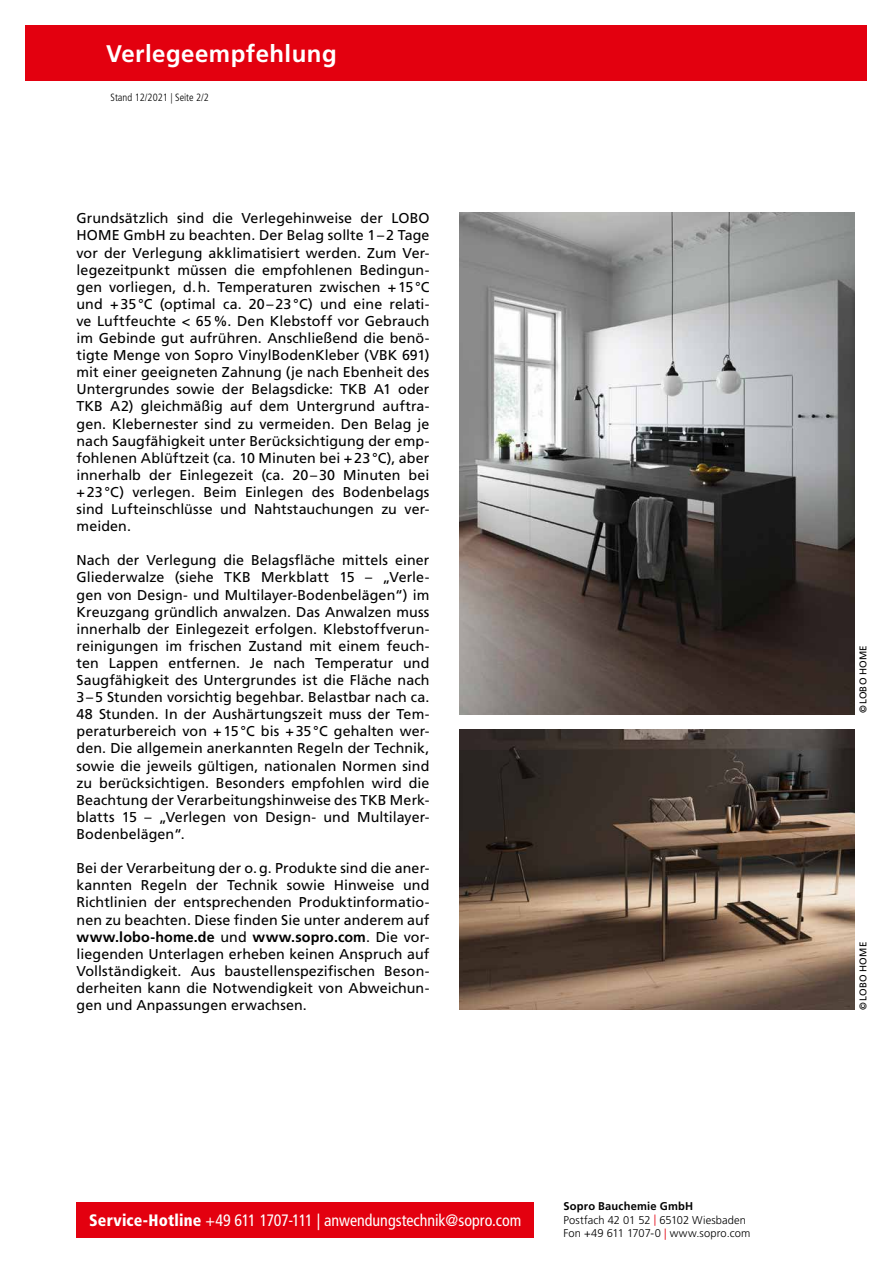
<style>
.page{position:relative;width:893px;height:1263px;background:#fff}
.page>*{position:absolute;margin:0;border:0;box-sizing:border-box;transform-origin:0 0}
.t1{font:700 24px "Frutiger LT";letter-spacing:.02em;color:#fff}
.t2{font:condensed 16.5px "Frutiger LT";color:#fff}
.t3{font:14.25px/17.1px "Frutiger LT Pro";letter-spacing:.005em;color:#000;text-align:justify}
.t4{font:300 11.25px/13.5px "Frutiger LT";letter-spacing:.01em;color:#000}
.t5{font:300 condensed 10.5px "Frutiger LT";color:#000}
.t6{font:9.75px "Frutiger LT Pro";letter-spacing:.025em;color:#000}
.s1{font-weight:700}
.s2{font-weight:900}
.s3{color:#e3000f}
</style>
<div class="page">
<div style="left:77px;top:1202px;width:457px;height:36px;background:#e3000f"></div>
<div style="left:26px;top:26px;width:841px;height:55px;background:#e3000f"></div>
<img style="left:459px;top:729px;width:396px;height:281px">
<img style="left:459px;top:213px;width:396px;height:501px">
<h1 class="t1" style="left:106px;top:39px;width:232px">Verlegeempfehlung</h1>
<p class="t5" style="left:111px;top:92px;width:100px">Stand 12/2021 | Seite 2/2</p>
<p class="t3" style="left:77px;top:210px;width:354px">Grundsätzlich sind die Verlegehinweise der LOBO HOME GmbH zu beachten. Der Belag sollte 1–2 Tage vor der Verlegung akklimatisiert werden. Zum Ver&shy;legezeitpunkt müssen die empfohlenen Bedingun&shy;gen vorliegen, d.h. Temperaturen zwischen +15°C und +35°C (optimal ca. 20–23°C) und eine relati&shy;ve Luftfeuchte &lt; 65%. Den Klebstoff vor Gebrauch im Gebinde gut aufrühren. Anschließend die benö&shy;tigte Menge von Sopro VinylBodenKleber (VBK 691) mit einer geeigneten Zahnung (je nach Ebenheit des Untergrundes sowie der Belagsdicke: TKB A1 oder TKB A2) gleichmäßig auf dem Untergrund auftra&shy;gen. Klebernester sind zu vermeiden. Den Belag je nach Saugfähigkeit unter Berücksichtigung der emp&shy;fohlenen Ablüftzeit (ca. 10 Minuten bei +23°C), aber innerhalb der Einlegezeit (ca. 20–30 Minuten bei +23°C) verlegen. Beim Einlegen des Bodenbelags sind Lufteinschlüsse und Nahtstauchungen zu ver&shy;meiden.</p>
<p class="t3" style="left:77px;top:552px;width:354px">Nach der Verlegung die Belagsfläche mittels einer Gliederwalze (siehe TKB Merkblatt 15 – „Verle&shy;gen von Design- und Multilayer-Bodenbelägen“) im Kreuzgang gründlich anwalzen. Das Anwalzen muss innerhalb der Einlegezeit erfolgen. Klebstoffverun&shy;reinigungen im frischen Zustand mit einem feuch&shy;ten Lappen entfernen. Je nach Temperatur und Saugfähigkeit des Untergrundes ist die Fläche nach 3–5 Stunden vorsichtig begehbar. Belastbar nach ca.<br>48 Stunden. In der Aushärtungszeit muss der Tem&shy;peraturbereich von +15°C bis +35°C gehalten wer&shy;den. Die allgemein anerkannten Regeln der Technik, sowie die jeweils gültigen, nationalen Normen sind zu berücksichtigen. Besonders empfohlen wird die Beachtung der Verarbeitungshinweise des TKB Merk&shy;blatts 15 – „Verlegen von Design- und Multilayer-Bodenbelägen“.</p>
<p class="t3" style="left:77px;top:860px;width:354px">Bei der Verarbeitung der o.g. Produkte sind die aner&shy;kannten Regeln der Technik sowie Hinweise und Richtlinien der entsprechenden Produktinformatio&shy;nen zu beachten. Diese finden Sie unter anderem auf <span class="s1">www.lobo-home.de</span> und <span class="s1">www.sopro.com</span>. Die vor&shy;liegenden Unterlagen erheben keinen Anspruch auf Vollständigkeit. Aus baustellenspezifischen Beson&shy;derheiten kann die Notwendigkeit von Abweichun&shy;gen und Anpassungen erwachsen.</p>
<p class="t2" style="left:89px;top:1210px;width:434px"><span class="s2">Service-Hotline</span> +49 611 1707-111 | anwendungstechnik@sopro.com</p>
<p class="t4" style="left:563px;top:1200px;width:188px"><span class="s1">Sopro Bauchemie GmbH<br></span>Postfach 42 01 52 <span class="s3">|</span> 65102 Wiesbaden<br>Fon +49 611 1707-0 <span class="s3">|</span> www.sopro.com</p>
<p class="t6" style="left:857px;top:713px;width:70px;rotate:-90deg">©LOBO HOME</p>
<p class="t6" style="left:857px;top:1010px;width:70px;rotate:-90deg">©LOBO HOME</p>
</div>
